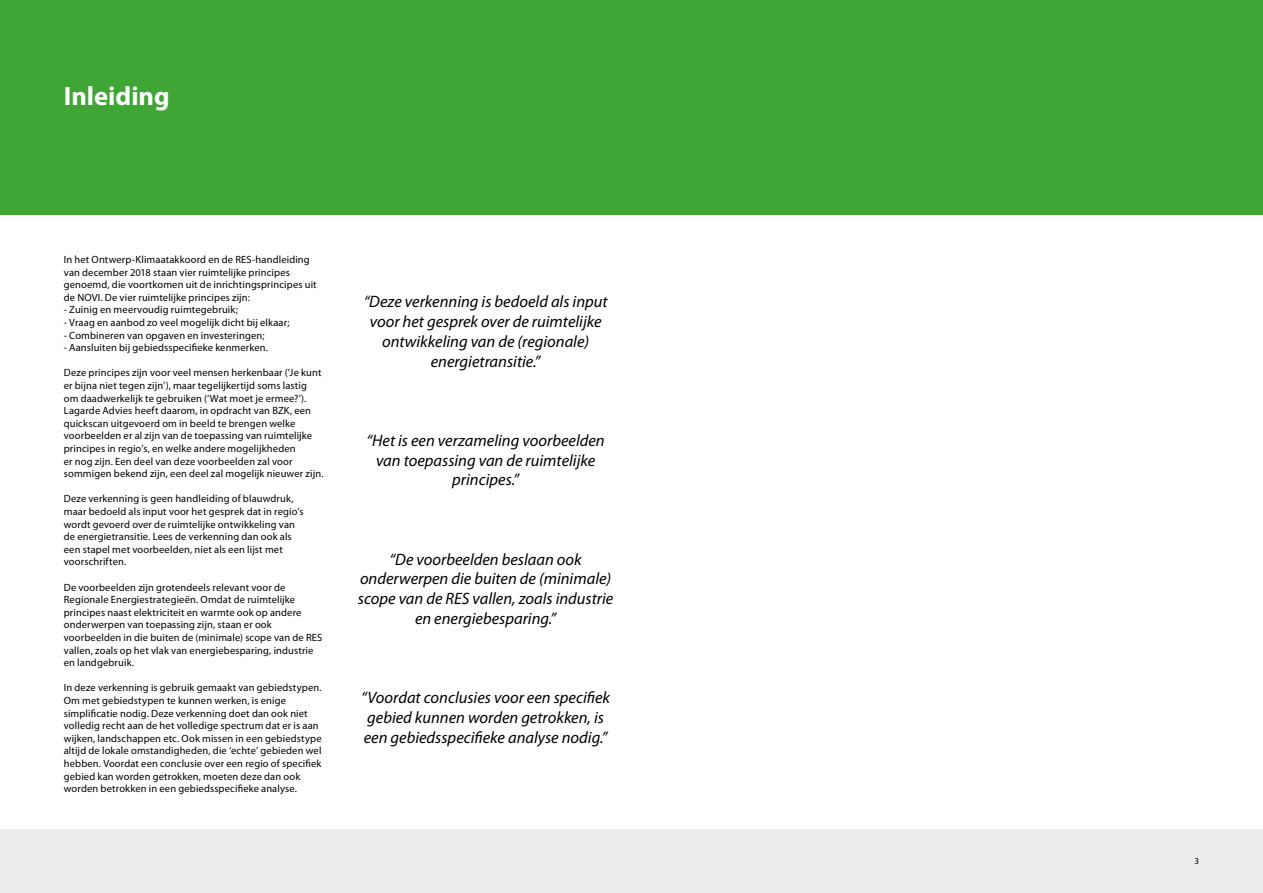
<style>
.page{position:relative;width:1263px;height:893px;background:#fff}
.page>*{position:absolute;margin:0;border:0;box-sizing:border-box;transform-origin:0 0}
.t1{font:700 26.55px "Myriad Pro";color:#fff}
.t2{font:italic 16.5px/19.8px "Myriad Pro";color:#000;text-align:center}
.t3{font:10.5px/12.6px "Myriad Pro";letter-spacing:.015em;color:#000}
.t4{font:9px "Myriad Pro";color:#000}
</style>
<div class="page">
<div style="left:0;top:0;width:1263px;height:214px;background:#3fa535"></div>
<div style="left:0;top:829px;width:1263px;height:64px;background:#ededed"></div>
<h1 class="t1" style="left:64px;top:78px;width:107px">Inleiding</h1>
<p class="t3" style="left:64px;top:253px;width:254px">In het Ontwerp-Klimaatakkoord en de RES-handleiding van december 2018 staan vier ruimtelijke principes genoemd, die voortkomen uit de inrichtingsprincipes uit de NOVI. De vier ruimtelijke principes zijn:</p>
<p class="t3" style="left:64px;top:303px;width:176px">- Zuinig en meervoudig ruimtegebruik;</p>
<p class="t3" style="left:64px;top:316px;width:227px">- Vraag en aanbod zo veel mogelijk dicht bij elkaar;</p>
<p class="t3" style="left:64px;top:329px;width:202px">- Combineren van opgaven en investeringen;</p>
<p class="t3" style="left:64px;top:341px;width:206px">- Aansluiten bij gebiedsspecifieke kenmerken.</p>
<p class="t3" style="left:64px;top:366px;width:261px">Deze principes zijn voor veel mensen herkenbaar (‘Je kunt er bijna niet tegen zijn’), maar tegelijkertijd soms lastig om daadwerkelijk te gebruiken (‘Wat moet je ermee?’).<br>Lagarde Advies heeft daarom, in opdracht van BZK, een quickscan uitgevoerd om in beeld te brengen welke voorbeelden er al zijn van de toepassing van ruimtelijke principes in regio’s, en welke andere mogelijkheden<br>er nog zijn. Een deel van deze voorbeelden zal voor sommigen bekend zijn, een deel zal mogelijk nieuwer zijn.</p>
<p class="t3" style="left:64px;top:492px;width:241px">Deze verkenning is geen handleiding of blauwdruk, maar bedoeld als input voor het gesprek dat in regio’s wordt gevoerd over de ruimtelijke ontwikkeling van de energietransitie. Lees de verkenning dan ook als een stapel met voorbeelden, niet als een lijst met voorschriften.</p>
<p class="t3" style="left:64px;top:581px;width:260px">De voorbeelden zijn grotendeels relevant voor de Regionale Energiestrategieën. Omdat de ruimtelijke principes naast elektriciteit en warmte ook op andere onderwerpen van toepassing zijn, staan er ook voorbeelden in die buiten de (minimale) scope van de RES vallen, zoals op het vlak van energiebesparing, industrie en landgebruik.</p>
<p class="t3" style="left:64px;top:681px;width:259px">In deze verkenning is gebruik gemaakt van gebiedstypen.<br>Om met gebiedstypen te kunnen werken, is enige simplificatie nodig. Deze verkenning doet dan ook niet volledig recht aan de het volledige spectrum dat er is aan wijken, landschappen etc. Ook missen in een gebiedstype altijd de lokale omstandigheden, die ‘echte’ gebieden wel hebben. Voordat een conclusie over een regio of specifiek gebied kan worden getrokken, moeten deze dan ook worden betrokken in een gebiedsspecifieke analyse.</p>
<h2 class="t2" style="left:364px;top:291px;width:245px">“Deze verkenning is bedoeld als input voor het gesprek over de ruimtelijke ontwikkeling van de (regionale) energietransitie.”</h2>
<h2 class="t2" style="left:367px;top:430px;width:240px">“Het is een verzameling voorbeelden van toepassing van de ruimtelijke principes.”</h2>
<h2 class="t2" style="left:358px;top:549px;width:257px">“De voorbeelden beslaan ook onderwerpen die buiten de (minimale) scope van de RES vallen, zoals industrie en energiebesparing.”</h2>
<h2 class="t2" style="left:361px;top:687px;width:250px;text-align:left">“Voordat conclusies voor een specifiek gebied kunnen worden getrokken, is een gebiedsspecifieke analyse nodig.”</h2>
<p class="t4" style="left:1194px;top:856px;width:6px">3</p>
</div>
